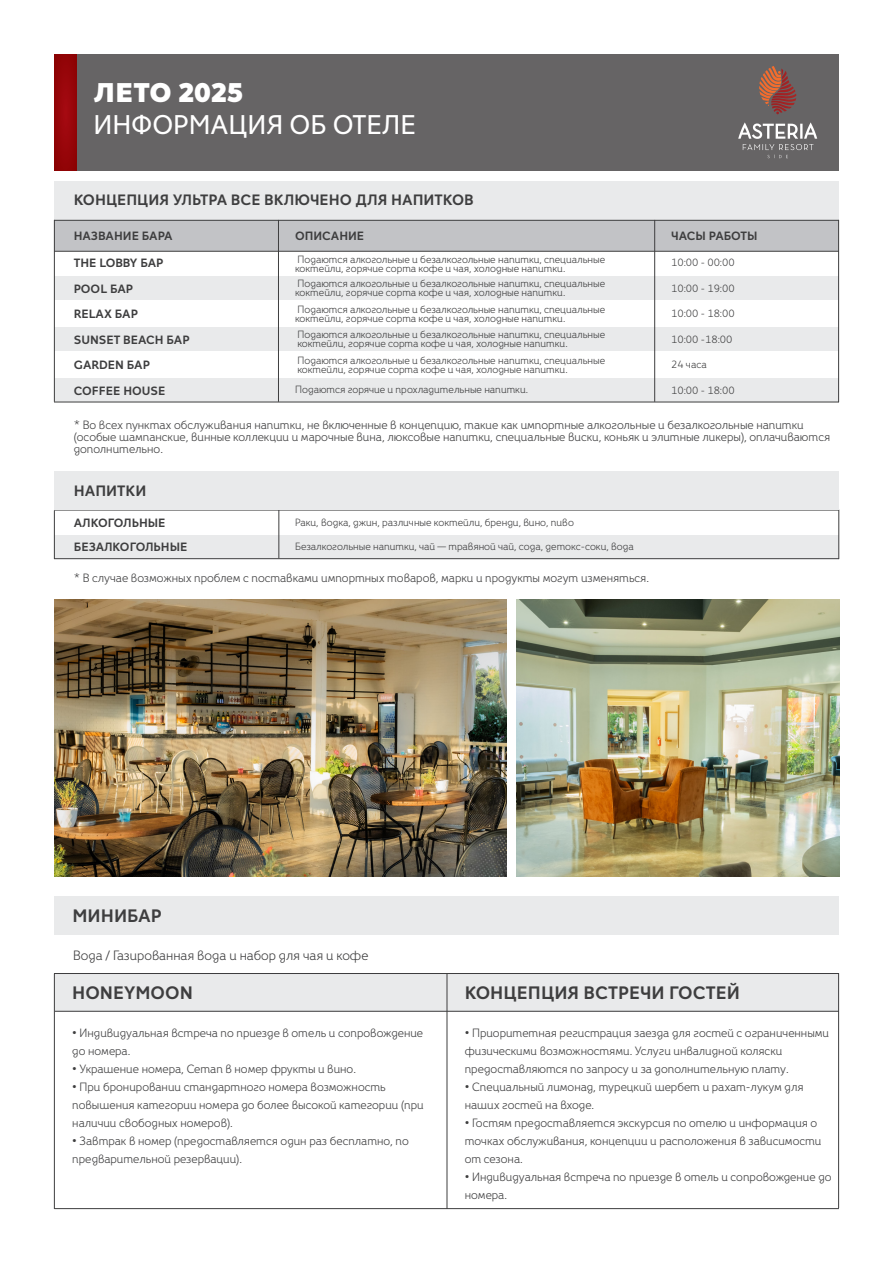
<style>
.page{position:relative;width:893px;height:1263px;background:#fff}
.page>*{position:absolute;margin:0;border:0;box-sizing:border-box;transform-origin:0 0}
.t1{font:27px "Fox Grotesque Pro";color:#fff}
.t2{font:800 27px "Fox Grotesque Pro";color:#fff}
.t3{font:700 18px "Fox Grotesque Pro";color:#3e3e3f}
.t4{font:700 15px "Fox Grotesque Pro";color:#3e3e3f}
.t5{font:13.5px "Fox Grotesque Pro Lt";color:#3e3e3f}
.t6{font:12px/18px "Fox Grotesque Pro Lt";color:#3e3e3f}
.t7{font:700 12px "Fox Grotesque Pro";color:#3e3e3f}
.t8{font:10.5px "Fox Grotesque Pro Lt";color:#3e3e3f}
</style>
<div class="page">
<div style="left:77px;top:54px;width:762px;height:116px;background:#666465"></div>
<div style="left:54px;top:54px;width:23px;height:116px;background:#960509"></div>
<img style="left:54px;top:600px;width:452px;height:276px">
<img style="left:517px;top:600px;width:322px;height:276px">
<svg style="left:759px;top:66px;width:37px;height:42px"></svg>
<svg style="left:738px;top:122px;width:79px;height:36px"></svg>
<div style="left:54px;top:276px;width:785px;height:24px;background:#e9eaeb"></div>
<div style="left:54px;top:327px;width:785px;height:24px;background:#e9eaeb"></div>
<div style="left:54px;top:378px;width:785px;height:24px;background:#e9eaeb"></div>
<div style="left:54px;top:182px;width:785px;height:38px;background:#e9eaeb"></div>
<div style="left:54px;top:221px;width:785px;height:30px;background:#c2c3c6"></div>
<hr style="left:278px;top:220px;width:1px;height:182px;background:#3e3e3f">
<hr style="left:54px;top:220px;width:1px;height:182px;background:#3e3e3f">
<hr style="left:654px;top:220px;width:1px;height:182px;background:#3e3e3f">
<hr style="left:838px;top:220px;width:1px;height:182px;background:#3e3e3f">
<hr style="left:54px;top:220px;width:785px;height:1px;background:#3e3e3f">
<hr style="left:54px;top:402px;width:785px;height:1px;background:#3e3e3f">
<hr style="left:54px;top:251px;width:785px;height:1px;background:#3e3e3f">
<div style="left:54px;top:535px;width:785px;height:24px;background:#e9eaeb"></div>
<hr style="left:278px;top:510px;width:1px;height:48px;background:#3e3e3f">
<hr style="left:838px;top:510px;width:1px;height:49px;background:#3e3e3f">
<hr style="left:54px;top:510px;width:1px;height:49px;background:#3e3e3f">
<hr style="left:54px;top:510px;width:785px;height:1px;background:#3e3e3f">
<hr style="left:54px;top:558px;width:785px;height:1px;background:#3e3e3f">
<div style="left:54px;top:471px;width:785px;height:39px;background:#e9eaeb"></div>
<div style="left:54px;top:973px;width:785px;height:39px;background:#e9eaeb"></div>
<hr style="left:447px;top:973px;width:1px;height:236px;background:#3e3e3f">
<hr style="left:54px;top:1208px;width:785px;height:1px;background:#3e3e3f">
<hr style="left:55px;top:1011px;width:784px;height:1px;background:#3e3e3f">
<hr style="left:54px;top:973px;width:785px;height:1px;background:#3e3e3f">
<hr style="left:54px;top:973px;width:1px;height:236px;background:#3e3e3f">
<hr style="left:838px;top:973px;width:1px;height:235px;background:#3e3e3f">
<div style="left:54px;top:897px;width:785px;height:38px;background:#e9eaeb"></div>
<p class="t2" style="left:94px;top:75px;width:151px">ЛЕТО 2025</p>
<p class="t1" style="left:94px;top:108px;width:324px">ИНФОРМАЦИЯ ОБ ОТЕЛЕ</p>
<p class="t4" style="left:74px;top:190px;width:402px">КОНЦЕПЦИЯ УЛЬТРА ВСЕ ВКЛЮЧЕНО ДЛЯ НАПИТКОВ</p>
<p class="t7" style="left:74px;top:228px;width:100px">НАЗВАНИЕ БАРА</p>
<p class="t7" style="left:295px;top:228px;width:71px">ОПИСАНИЕ</p>
<p class="t7" style="left:671px;top:228px;width:88px">ЧАСЫ РАБОТЫ</p>
<p class="t8" style="left:297px;top:253px;width:309px">Подаются алкогольные и безалкогольные напитки, специальные</p>
<p class="t8" style="left:295px;top:262px;width:272px">коктейли, горячие сорта кофе и чая, холодные напитки.</p>
<p class="t8" style="left:297px;top:277px;width:309px">Подаются алкогольные и безалкогольные напитки, специальные</p>
<p class="t8" style="left:295px;top:286px;width:272px">коктейли, горячие сорта кофе и чая, холодные напитки.</p>
<p class="t8" style="left:297px;top:303px;width:309px">Подаются алкогольные и безалкогольные напитки, специальные</p>
<p class="t8" style="left:295px;top:312px;width:272px">коктейли, горячие сорта кофе и чая, холодные напитки.</p>
<p class="t8" style="left:297px;top:328px;width:309px">Подаются алкогольные и безалкогольные напитки, специальные</p>
<p class="t8" style="left:297px;top:337px;width:272px">коктейли, горячие сорта кофе и чая, холодные напитки.</p>
<p class="t8" style="left:297px;top:354px;width:309px">Подаются алкогольные и безалкогольные напитки, специальные</p>
<p class="t8" style="left:297px;top:363px;width:272px">коктейли, горячие сорта кофе и чая, холодные напитки.</p>
<p class="t8" style="left:295px;top:383px;width:234px">Подаются горячие и прохладительные напитки.</p>
<p class="t6" style="left:74px;top:419px;width:758px;line-height:12px">* Во всех пунктах обслуживания напитки, не включенные в концепцию, такие как импортные алкогольные и безалкогольные напитки (особые шампанские, винные коллекции и марочные вина, люксовые напитки, специальные виски, коньяк и элитные ликеры), оплачиваются дополнительно.</p>
<p class="t8" style="left:671px;top:256px;width:65px">10:00 - 00:00</p>
<p class="t8" style="left:671px;top:282px;width:65px">10:00 - 19:00</p>
<p class="t8" style="left:671px;top:307px;width:65px">10:00 - 18:00</p>
<p class="t8" style="left:671px;top:333px;width:63px">10:00 -18:00</p>
<p class="t8" style="left:671px;top:358px;width:37px">24 часа</p>
<p class="t8" style="left:671px;top:384px;width:65px">10:00 - 18:00</p>
<p class="t7" style="left:74px;top:256px;width:91px">THE LOBBY БАР</p>
<p class="t7" style="left:74px;top:281px;width:61px">POOL БАР</p>
<p class="t7" style="left:74px;top:307px;width:66px">RELAX БАР</p>
<p class="t7" style="left:74px;top:332px;width:117px">SUNSET BEACH БАР</p>
<p class="t7" style="left:74px;top:358px;width:78px">GARDEN БАР</p>
<p class="t7" style="left:74px;top:383px;width:93px">COFFEE HOUSE</p>
<p class="t4" style="left:74px;top:482px;width:74px">НАПИТКИ</p>
<p class="t7" style="left:74px;top:516px;width:93px">АЛКОГОЛЬНЫЕ</p>
<p class="t7" style="left:74px;top:539px;width:115px">БЕЗАЛКОГОЛЬНЫЕ</p>
<p class="t8" style="left:295px;top:516px;width:280px">Раки, водка, джин, различные коктейли, бренди, вино, пиво</p>
<p class="t8" style="left:295px;top:540px;width:340px">Безалкогольные напитки, чай — травяной чай, сода, детокс-соки, вода</p>
<p class="t6" style="left:74px;top:568px;width:577px">* В случае возможных проблем с поставками импортных товаров, марки и продукты могут изменяться.</p>
<p class="t3" style="left:72px;top:905px;width:91px">МИНИБАР</p>
<p class="t5" style="left:73px;top:948px;width:297px">Вода / Газированная вода и набор для чая и кофе</p>
<p class="t3" style="left:72px;top:981px;width:122px">HONEYMOON</p>
<p class="t3" style="left:465px;top:981px;width:277px">КОНЦЕПЦИЯ ВСТРЕЧИ ГОСТЕЙ</p>
<p class="t6" style="left:72px;top:1024px;width:352px">• Индивидуальная встреча по приезде в отель и сопровождение до номера.</p>
<p class="t6" style="left:72px;top:1060px;width:285px">• Украшение номера, Сетап в номер фрукты и вино.</p>
<p class="t6" style="left:72px;top:1078px;width:353px">• При бронировании стандартного номера возможность повышения категории номера до более высокой категории (при наличии свободных номеров).</p>
<p class="t6" style="left:72px;top:1132px;width:338px">• Завтрак в номер (предоставляется один раз бесплатно, по предварительной резервации).</p>
<p class="t6" style="left:465px;top:1024px;width:366px">• Приоритетная регистрация заезда для гостей с ограниченными физическими возможностями. Услуги инвалидной коляски предоставляются по запросу и за дополнительную плату.</p>
<p class="t6" style="left:465px;top:1078px;width:340px">• Специальный лимонад, турецкий шербет и рахат-лукум для наших гостей на входе.</p>
<p class="t6" style="left:465px;top:1114px;width:358px">• Гостям предоставляется экскурсия по отелю и информация о точках обслуживания, концепции и расположения в зависимости от сезона.</p>
<p class="t6" style="left:465px;top:1168px;width:368px">• Индивидуальная встреча по приезде в отель и сопровождение до номера.</p>
</div>
